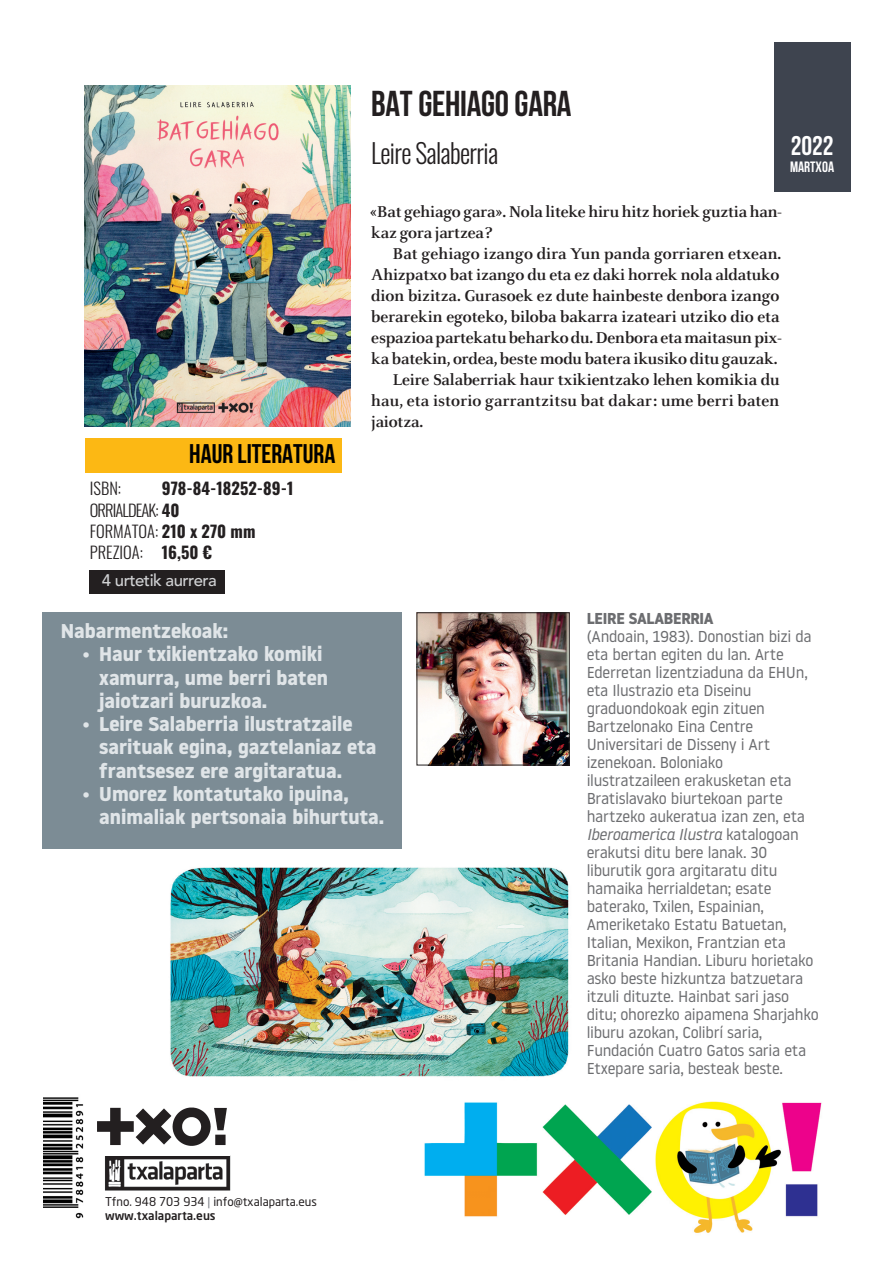
<style>
.page{position:relative;width:893px;height:1263px;background:#fff}
.page>*{position:absolute;margin:0;border:0;box-sizing:border-box;transform-origin:0 0}
.t1{font:36px "Bebas Neue";letter-spacing:-.01em;color:#231f20}
.t2{font:300 27px "Oswald";letter-spacing:-.025em;color:#231f20;scale:.95 1}
.t3{font:700 27px "Bebas Neue";color:#000}
.t4{font:700 27px "Bebas Neue";color:#fff}
.t5{font:700 19.95px/23.2px "Noway";color:#e0e5e8}
.t6{font:700 17.25px/21px "Celeste";letter-spacing:-.01em;color:#231f20}
.t7{font:500 16.65px "Avenir";letter-spacing:-.03em;color:#d1d2d4}
.t8{font:700 16.5px/21.3px "Oswald";color:#231f20}
.t9{font:300 16.5px "Oswald";color:#231f20}
.t10{font:15.75px/18px "Noway";letter-spacing:-.015em;color:#6c6d70}
.t11{font:700 15.75px "Noway";letter-spacing:-.02em;color:#6c6d70}
.t12{font:700 15px "Bebas Neue";color:#fff}
.t13{font:12px/13.5px "Neo Sans Pro";color:#231f20}
.s1{font-weight:300}
.s2{color:#80838a}
.s3{font-weight:500}
.s4{font-style:italic}
</style>
<div class="page">
<img style="left:85px;top:85px;width:265px;height:341px">
<div style="left:85px;top:438px;width:256px;height:34px;background:#fcb814"></div>
<div style="left:774px;top:43px;width:76px;height:149px;background:#3e444f"></div>
<img style="left:43px;top:1097px;width:41px;height:122px">
<div style="left:89px;top:570px;width:136px;height:23px;background:#231f20"></div>
<div style="left:42px;top:612px;width:359px;height:237px;background:#7c8c95"></div>
<img style="left:170px;top:867px;width:399px;height:210px">
<img style="left:424px;top:1101px;width:398px;height:132px">
<img style="left:68px;top:1105px;width:159px;height:51px">
<img style="left:105px;top:1155px;width:126px;height:36px">
<img style="left:102px;top:1152px;width:127px;height:4px">
<img style="left:418px;top:614px;width:150px;height:149px">
<div style="left:416px;top:612px;width:154px;height:153px;border:1px solid #231f20"></div>
<h2 class="t3" style="left:189px;top:438px;width:148px">HAUR LITERATURA</h2>
<p class="t8" style="left:90px;top:479px;width:205px;text-indent:72px">978-84-18252-89-1<br><span class="s1">ORRIALDEAK:</span> 40<br><span class="s1">FORMATOA:</span> 210 x 270 mm<br><span class="s1">PREZIOA:</span> 16,50 €</p>
<p class="t9" style="left:90px;top:480px;width:33px">ISBN:</p>
<h1 class="t1" style="left:371px;top:82px;width:202px">BAT GEHIAGO GARA</h1>
<h2 class="t2" style="left:371px;top:139px;width:135px">Leire Salaberria</h2>
<h2 class="t4" style="left:791px;top:130px;width:44px">2022</h2>
<p class="t12" style="left:790px;top:158px;width:46px">MARTXOA</p>
<p class="t6" style="left:370px;top:203px;width:413px">«Bat gehiago gara». Nola liteke hiru hitz horiek guztia han&shy;kaz gora jartzea?</p>
<p class="t6" style="left:392px;top:245px;width:390px">Bat gehiago izango dira Yun panda gorriaren etxean.</p>
<p class="t6" style="left:371px;top:266px;width:410px">Ahizpatxo bat izango du eta ez daki horrek nola aldatuko</p>
<p class="t6" style="left:371px;top:287px;width:410px">dion bizitza. Gurasoek ez dute hainbeste denbora izango</p>
<p class="t6" style="left:371px;top:308px;width:410px">berarekin egoteko, biloba bakarra izateari utziko dio eta</p>
<p class="t6" style="left:371px;top:329px;width:412px">espazioa partekatu beharko du. Denbora eta maitasun pix-</p>
<p class="t6" style="left:371px;top:350px;width:408px">ka batekin, ordea, beste modu batera ikusiko ditu gauzak.</p>
<p class="t6" style="left:392px;top:371px;width:388px">Leire Salaberriak haur txikientzako lehen komikia du</p>
<p class="t6" style="left:371px;top:392px;width:410px">hau, eta istorio garrantzitsu bat dakar: ume berri baten</p>
<p class="t6" style="left:371px;top:413px;width:53px">jaiotza.</p>
<p class="t7" style="left:102px;top:572px;width:116px">4 urtetik aurrera</p>
<p class="t5" style="left:61px;top:620px;width:169px">Nabarmentzekoak:</p>
<p class="t5" style="left:99px;top:643px;width:230px;text-indent:-17px">• Haur txikientzako komiki xamurra, ume berri baten jaiotzari buruzkoa.</p>
<p class="t5" style="left:99px;top:713px;width:279px;text-indent:-17px">• Leire Salaberria ilustratzaile sarituak egina, gaztelaniaz eta frantsesez ere argitaratua.</p>
<p class="t5" style="left:99px;top:782px;width:286px;text-indent:-17px">• Umorez kontatutako ipuina, animaliak pertsonaia bihurtuta.</p>
<p class="t13" style="left:105px;top:1195px;width:213px">Tfno. 948 703 934 <span class="s2">|</span> info@txalaparta.eus <span class="s3">www.txalaparta.eus</span></p>
<p class="t11" style="left:587px;top:610px;width:129px">LEIRE SALABERRIA</p>
<p class="t10" style="left:587px;top:630px;width:234px">(Andoain, 1983). Donostian bizi da eta bertan egiten du lan. Arte<br>Ederretan lizentziaduna da EHUn, eta Ilustrazio eta Diseinu graduondokoak egin zituen<br>Bartzelonako Eina Centre<br>Universitari de Disseny i Art izenekoan. Boloniako ilustratzaileen erakusketan eta<br>Bratislavako biurtekoan parte hartzeko aukeratua izan zen, eta<br><span class="s4">Iberoamerica Ilustra</span> katalogoan erakutsi ditu bere lanak. 30 liburutik gora argitaratu ditu hamaika herrialdetan; esate baterako, Txilen, Espainian,<br>Ameriketako Estatu Batuetan,<br>Italian, Mexikon, Frantzian eta<br>Britania Handian. Liburu horietako asko beste hizkuntza batzuetara itzuli dituzte. Hainbat sari jaso ditu; ohorezko aipamena Sharjahko liburu azokan, Colibrí saria,<br>Fundación Cuatro Gatos saria eta<br>Etxepare saria, besteak beste.</p>
</div>
